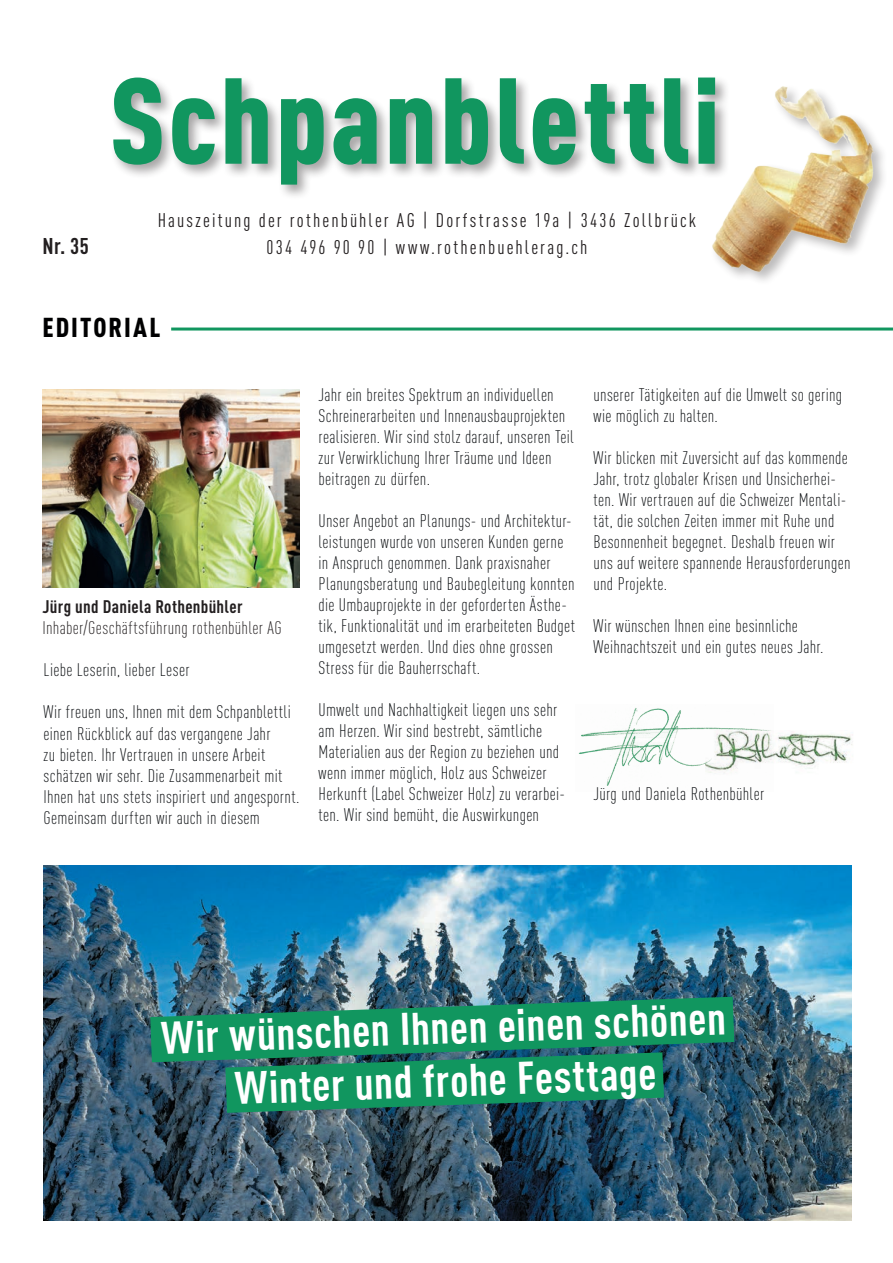
<style>
.page{position:relative;width:893px;height:1263px;background:#fff}
.page>*{position:absolute;margin:0;border:0;box-sizing:border-box;transform-origin:0 0}
.t1{font:900 condensed 120px "DIN Pro";letter-spacing:.025em;color:#11965f}
.t2{font:700 condensed 45px/52.8px "DIN Pro";color:#fff;text-align:center}
.t3{font:900 condensed 27px "DIN Pro";letter-spacing:.075em;color:#000001}
.t4{font:700 condensed 22.5px "DIN Pro";color:#231f20}
.t5{font:condensed 19.5px "DIN Pro";letter-spacing:.11em;color:#231f20}
.t6{font:300 condensed 18px/21px "DIN Pro";letter-spacing:.015em;color:#0b0e11}
.t7{font:300 condensed 18px "DIN Pro";letter-spacing:.02em;color:#231f20}
.t8{font:700 condensed 18px "DIN Pro";letter-spacing:.015em;color:#231f20}
</style>
<div class="page">
<img style="left:44px;top:865px;width:807px;height:356px">
<div style="left:111px;top:75px;width:619px;height:125px;background:#231f20;opacity:.4"></div>
<img style="left:709px;top:75px;width:171px;height:205px">
<img style="left:578px;top:708px;width:186px;height:78px">
<img style="left:705px;top:730px;width:148px;height:56px">
<img style="left:43px;top:389px;width:257px;height:199px">
<hr style="left:171px;top:327px;width:722px;height:3px;background:#11965f">
<svg style="left:150px;top:997px;width:584px;height:116px;background:#1c8263"></svg>
<h1 class="t1" style="left:109px;top:28px;width:612px">Schpanblettli</h1>
<p class="t5" style="left:158px;top:206px;width:540px">Hauszeitung der rothenbühler AG | Dorfstrasse 19a | 3436 Zollbrück</p>
<p class="t4" style="left:43px;top:229px;width:48px">Nr. 35</p>
<p class="t5" style="left:267px;top:233px;width:322px">034 496 90 90 | www.rothenbuehlerag.ch</p>
<h3 class="t3" style="left:43px;top:306px;width:119px">EDITORIAL</h3>
<p class="t8" style="left:43px;top:593px;width:201px">Jürg und Daniela Rothenbühler</p>
<p class="t7" style="left:43px;top:615px;width:241px">Inhaber/Geschäftsführung rothenbühler AG</p>
<p class="t6" style="left:44px;top:658px;width:147px">Liebe Leserin, lieber Leser</p>
<p class="t6" style="left:44px;top:700px;width:257px">Wir freuen uns, Ihnen mit dem Schpanblettli einen Rückblick auf das vergangene Jahr<br>zu bieten. Ihr Vertrauen in unsere Arbeit schätzen wir sehr. Die Zusammenarbeit mit Ihnen hat uns stets inspiriert und angespornt.<br>Gemeinsam durften wir auch in diesem</p>
<p class="t6" style="left:319px;top:383px;width:257px">Jahr ein breites Spektrum an individuellen Schreinerarbeiten und Innenausbauprojekten realisieren. Wir sind stolz darauf, unseren Teil zur Verwirklichung Ihrer Träume und Ideen beitragen zu dürfen.</p>
<p class="t6" style="left:319px;top:509px;width:258px">Unser Angebot an Planungs- und Architektur&shy;leistungen wurde von unseren Kunden gerne in Anspruch genommen. Dank praxisnaher Planungsberatung und Baubegleitung konnten die Umbauprojekte in der geforderten Ästhe&shy;tik, Funktionalität und im erarbeiteten Budget umgesetzt werden. Und dies ohne grossen Stress für die Bauherrschaft.</p>
<p class="t6" style="left:319px;top:698px;width:248px">Umwelt und Nachhaltigkeit liegen uns sehr am Herzen. Wir sind bestrebt, sämtliche Materialien aus der Region zu beziehen und wenn immer möglich, Holz aus Schweizer Herkunft (Label Schweizer Holz) zu verarbei&shy;ten. Wir sind bemüht, die Auswirkungen</p>
<p class="t6" style="left:593px;top:383px;width:250px">unserer Tätigkeiten auf die Umwelt so gering wie möglich zu halten.</p>
<p class="t6" style="left:593px;top:446px;width:258px">Wir blicken mit Zuversicht auf das kommende Jahr, trotz globaler Krisen und Unsicherhei&shy;ten. Wir vertrauen auf die Schweizer Mentali&shy;tät, die solchen Zeiten immer mit Ruhe und Besonnenheit begegnet. Deshalb freuen wir uns auf weitere spannende Herausforderungen und Projekte.</p>
<p class="t6" style="left:593px;top:614px;width:232px">Wir wünschen Ihnen eine besinnliche<br>Weihnachtszeit und ein gutes neues Jahr.</p>
<p class="t6" style="left:593px;top:782px;width:172px">Jürg und Daniela Rothenbühler</p>
<h2 class="t2" style="left:160px;top:1007px;width:567px;rotate:-2deg">Wir wünschen Ihnen einen schönen<br>Winter und frohe Festtage</h2>
</div>
